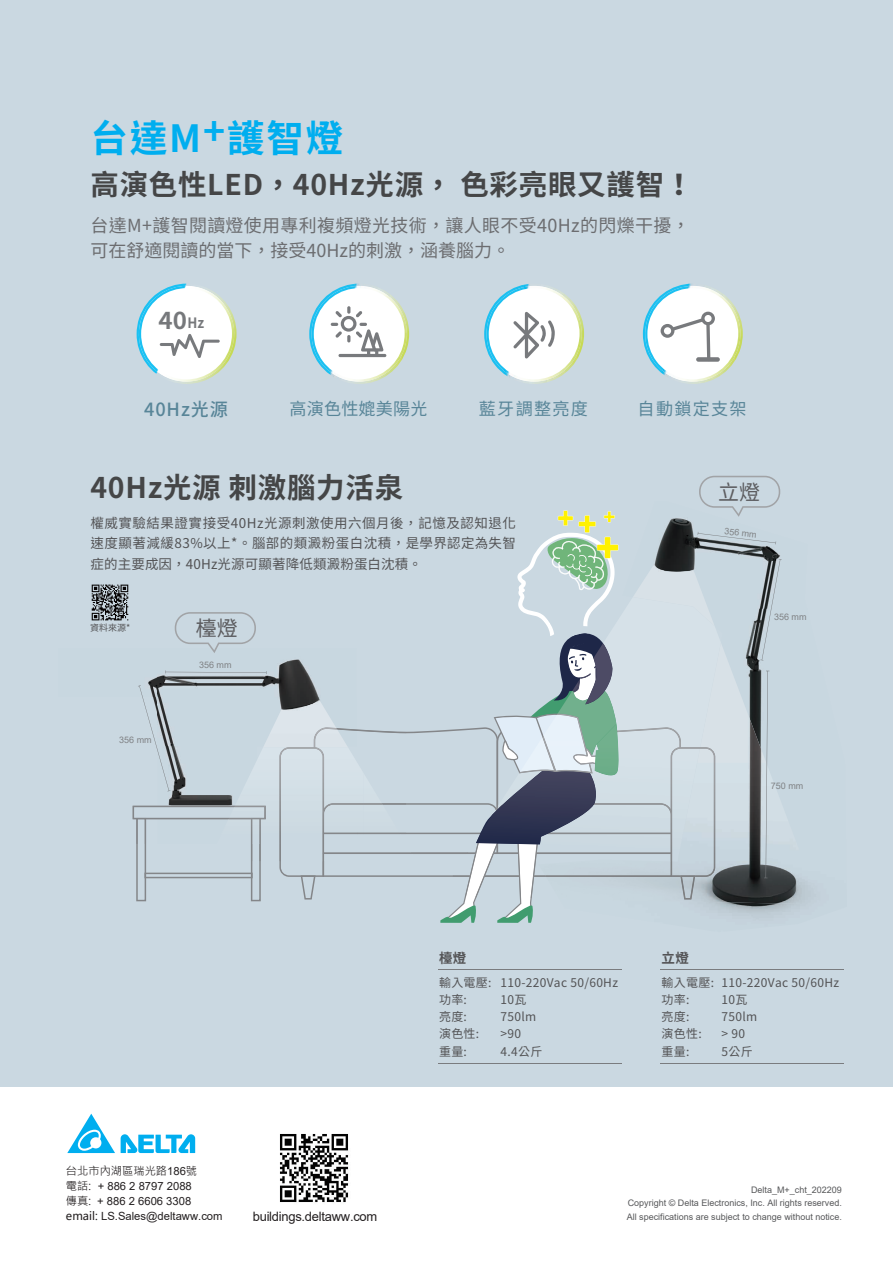
<style>
.page{position:relative;width:893px;height:1263px;background:#fff}
.page>*{position:absolute;margin:0;border:0;box-sizing:border-box;transform-origin:0 0}
.t1{font:700 37.5px "Noto Sans CJ Ktc";letter-spacing:.05em;color:#00aeef}
.t2{font:700 28.5px "Noto Sans CJ Ktc";letter-spacing:.025em;color:#454647}
.t3{font:700 23.25px "Noto Sans CJ Ktc";color:#76787b;scale:1.04 1}
.t4{font:21px "Noto Sans CJ Ktc";color:#5c5c5f}
.t5{font:500 18.15px "Noto Sans CJ Ktc";letter-spacing:.05em;color:#588598}
.t6{font:18px/25.5px "Noto Sans CJ Ktc";letter-spacing:.02em;color:#6c6d70}
.t7{font:17.1px "Noto Sans CJ Ktc";letter-spacing:.075em;color:#588598}
.t8{font:17.1px "Noto Sans CJ Ktc";letter-spacing:.01em;color:#588598}
.t9{font:13.5px/20.2px "Noto Sans CJ Ktc";letter-spacing:.01em;color:#535355;text-align:justify}
.t10{font:700 13.5px "Noto Sans CJ Ktc";color:#535355}
.t11{font:12.9px "Arial";letter-spacing:-.02em;color:#231f20}
.t12{font:12px/17.2px "Noto Sans CJ Ktc";letter-spacing:.025em;color:#535355}
.t13{font:11.25px/15px "Arial";color:#231f20}
.t14{font:11.25px "Microsoft Jheng Hei";color:#231f20}
.t15{font:9px/13.5px "Arial";color:#57585a;text-align:justify}
.t16{font:9px "Arial";color:#808285}
.t17{font:9px "Noto Sans CJ Ktc";color:#535355}
.s1{font-size:14.25px}
.s2{font-family:"Arial"}
.s3{font-family:"Microsoft Jheng Hei"}
.s4{font-family:"Microsoft Ya Hei"}
</style>
<div class="page">
<div style="left:0;top:0;width:893px;height:1087px;background:#cad8e1"></div>
<svg style="left:121px;top:1134px;width:74px;height:19px"></svg>
<svg style="left:67px;top:1114px;width:48px;height:39px"></svg>
<img style="left:280px;top:1134px;width:69px;height:69px">
<svg style="left:484px;top:284px;width:100px;height:100px"></svg>
<svg style="left:136px;top:283px;width:101px;height:101px"></svg>
<svg style="left:309px;top:283px;width:101px;height:101px"></svg>
<svg style="left:642px;top:283px;width:101px;height:101px"></svg>
<div style="left:696px;top:357px;width:24px;height:5px;background:#787a7d;border-radius:2px"></div>
<img style="left:782px;top:806px;width:38px;height:98px">
<img style="left:91px;top:584px;width:38px;height:37px">
<svg style="left:136px;top:844px;width:125px;height:57px"></svg>
<img style="left:148px;top:672px;width:131px;height:74px">
<img style="left:167px;top:746px;width:19px;height:49px">
<img style="left:132px;top:795px;width:103px;height:49px">
<img style="left:133px;top:806px;width:95px;height:13px">
<img style="left:136px;top:818px;width:10px;height:26px">
<svg style="left:138px;top:685px;width:32px;height:106px"></svg>
<svg style="left:165px;top:670px;width:102px;height:4px"></svg>
<img style="left:208px;top:843px;width:43px;height:18px">
<svg style="left:279px;top:476px;width:503px;height:447px"></svg>
<img style="left:323px;top:844px;width:89px;height:10px">
<img style="left:251px;top:844px;width:10px;height:17px">
<img style="left:263px;top:700px;width:85px;height:47px">
<img style="left:248px;top:747px;width:115px;height:49px">
<img style="left:363px;top:772px;width:43px;height:72px">
<img style="left:235px;top:796px;width:128px;height:24px">
<img style="left:314px;top:727px;width:43px;height:76px">
<img style="left:383px;top:833px;width:17px;height:1px">
<img style="left:279px;top:747px;width:45px;height:97px">
<img style="left:323px;top:803px;width:60px;height:41px">
<img style="left:216px;top:807px;width:48px;height:37px">
<img style="left:228px;top:806px;width:38px;height:13px">
<img style="left:252px;top:819px;width:7px;height:25px">
<svg style="left:175px;top:612px;width:81px;height:41px"></svg>
<hr style="left:438px;top:969px;width:184px;height:1px;background:#7a7c7f">
<hr style="left:660px;top:969px;width:184px;height:1px;background:#7a7c7f">
<hr style="left:438px;top:1063px;width:184px;height:1px;background:#7a7c7f">
<hr style="left:660px;top:1063px;width:184px;height:1px;background:#7a7c7f">
<h1 class="t1" style="left:90px;top:117px;width:254px">台達M+護智燈</h1>
<h2 class="t2" style="left:90px;top:169px;width:604px">高演色性LED，40Hz光源， 色彩亮眼又護智！</h2>
<h3 class="t6" style="left:90px;top:213px;width:601px">台達M+護智閱讀燈使用專利複頻燈光技術，讓人眼不受40Hz的閃爍干擾，可在舒適閱讀的當下，接受40Hz的刺激，涵養腦力。</h3>
<h3 class="t3" style="left:158px;top:307px;width:46px">40<span class="s1">Hz</span></h3>
<h3 class="t8" style="left:289px;top:399px;width:140px">高演色性媲美陽光</h3>
<h3 class="t7" style="left:638px;top:399px;width:111px">自動鎖定支架</h3>
<h3 class="t5" style="left:144px;top:399px;width:86px">40Hz光源</h3>
<h3 class="t7" style="left:479px;top:399px;width:111px">藍牙調整亮度</h3>
<h2 class="t2" style="left:90px;top:472px;width:314px">40Hz光源 刺激腦力活泉</h2>
<h3 class="t9" style="left:90px;top:513px;width:427px">權威實驗結果證實接受40Hz光源刺激使用六個月後，記憶及認知退化速度顯著減緩83%以上*。腦部的類澱粉蛋白沈積，是學界認定為失智症的主要成因，40Hz光源可顯著降低類澱粉蛋白沈積。</h3>
<p class="t17" style="left:90px;top:623px;width:42px">資料來源*</p>
<p class="t16" style="left:119px;top:733px;width:34px">356 mm</p>
<h3 class="t4" style="left:196px;top:616px;width:43px">檯燈</h3>
<p class="t16" style="left:199px;top:659px;width:34px">356 mm</p>
<h3 class="t4" style="left:718px;top:480px;width:43px">立燈</h3>
<p class="t16" style="left:725px;top:525px;width:34px;rotate:6deg">356 mm</p>
<p class="t16" style="left:774px;top:611px;width:34px">356 mm</p>
<p class="t16" style="left:771px;top:780px;width:34px">750 mm</p>
<p class="t14" style="left:66px;top:1164px;width:133px">台北市內湖區瑞光路<span class="s2">186</span>號</p>
<p class="t13" style="left:66px;top:1178px;width:158px"><span class="s3">電話:</span> + 886 2 8797 2088<br><span class="s3">傳真:</span> + 886 2 6606 3308 <span class="s4">email:</span> LS.Sales@deltaww.com</p>
<h3 class="t11" style="left:253px;top:1207px;width:126px">buildings.deltaww.com</h3>
<h3 class="t10" style="left:439px;top:951px;width:29px">檯燈</h3>
<h3 class="t12" style="left:439px;top:974px;width:180px">輸入電壓: 110-220Vac 50/60Hz功率:</h3>
<h3 class="t12" style="left:501px;top:991px;width:27px">10瓦</h3>
<h3 class="t12" style="left:439px;top:1008px;width:29px">亮度:</h3>
<h3 class="t12" style="left:501px;top:1008px;width:37px">750lm</h3>
<h3 class="t12" style="left:439px;top:1026px;width:42px">演色性:</h3>
<h3 class="t12" style="left:501px;top:1026px;width:22px">&gt;90</h3>
<h3 class="t12" style="left:439px;top:1043px;width:29px">重量:</h3>
<h3 class="t12" style="left:501px;top:1043px;width:43px">4.4公斤</h3>
<h3 class="t10" style="left:662px;top:951px;width:29px">立燈</h3>
<h3 class="t12" style="left:662px;top:974px;width:179px">輸入電壓: 110-220Vac 50/60Hz功率:</h3>
<h3 class="t12" style="left:722px;top:991px;width:27px">10瓦</h3>
<h3 class="t12" style="left:662px;top:1008px;width:29px">亮度:</h3>
<h3 class="t12" style="left:722px;top:1008px;width:37px">750lm</h3>
<h3 class="t12" style="left:662px;top:1026px;width:42px">演色性:</h3>
<h3 class="t12" style="left:722px;top:1026px;width:25px">&gt; 90</h3>
<h3 class="t12" style="left:662px;top:1043px;width:29px">重量:</h3>
<h3 class="t12" style="left:722px;top:1043px;width:33px">5公斤</h3>
<p class="t15" style="left:627px;top:1183px;width:217px;text-indent:124px">Delta_M+_cht_202209<br>Copyright © Delta Electronics, Inc. All rights reserved.<br>All specifications are subject to change without notice.</p>
</div>
